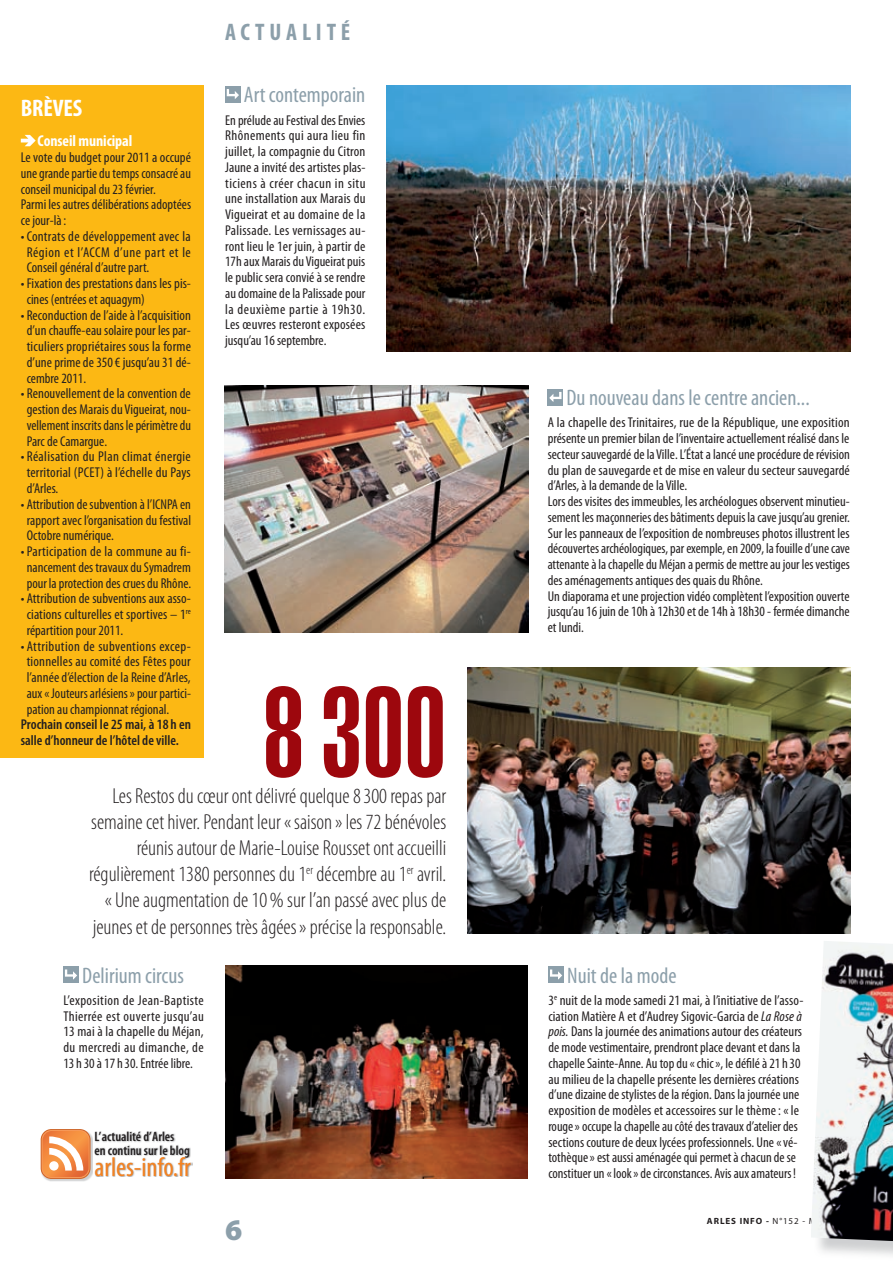
<style>
.page{position:relative;width:893px;height:1264px;background:#fff}
.page>*{position:absolute;margin:0;border:0;box-sizing:border-box;transform-origin:0 0}
.t1{font:126px "Helvetica LT Std Ultra Comp";color:#9d070d}
.t2{font:900 30px "Myriad Pro";color:#8c9faa}
.t3{font:condensed 27px "Myriad Pro";color:#f58220}
.t4{font:700 condensed 24px "Myriad Pro";letter-spacing:.2em;color:#8c9faa}
.t5{font:700 condensed 24px "Myriad Pro";letter-spacing:-.005em;color:#fff}
.t6{font:condensed 22.5px "Myriad Pro";color:#8c9faa}
.t7{font:300 condensed 21.75px/26.1px "Myriad Pro";color:#231f20;text-align:right}
.t8{font:700 condensed 15.75px "Myriad Pro";letter-spacing:-.005em;color:#fff}
.t9{font:condensed 14.25px/15.8px "Myriad Pro";color:#231f20;text-align:justify}
.t10{font:600 condensed 14.25px/15.8px "Myriad Pro";color:#231f20}
.t11{font:600 condensed 13.5px/13.5px "Myriad Pro";color:#231f20}
.t12{font:9px "Myriad Pro";letter-spacing:.1em;color:#231f20}
.s1{font-style:italic}
.s2{font-weight:700}
</style>
<div class="page">
<img style="left:41px;top:1133px;width:52px;height:47px">
<svg style="left:41px;top:1128px;width:49px;height:50px"></svg>
<svg style="left:42px;top:1129px;width:48px;height:48px"></svg>
<svg style="left:43px;top:1130px;width:46px;height:46px"></svg>
<img style="left:95px;top:1131px;width:97px;height:45px">
<div style="left:0;top:85px;width:204px;height:672px;background:#fcb814"></div>
<svg style="left:21px;top:135px;width:15px;height:11px"></svg>
<div style="left:547px;top:389px;width:16px;height:16px;background:#8c9faa"></div>
<svg style="left:549px;top:392px;width:12px;height:10px"></svg>
<div style="left:225px;top:86px;width:15px;height:16px;background:#8c9faa"></div>
<svg style="left:227px;top:89px;width:12px;height:10px"></svg>
<img style="left:225px;top:965px;width:302px;height:213px">
<div style="left:63px;top:966px;width:16px;height:16px;background:#8c9faa"></div>
<svg style="left:65px;top:969px;width:12px;height:10px"></svg>
<img style="left:467px;top:667px;width:383px;height:266px">
<div style="left:548px;top:966px;width:15px;height:16px;background:#8c9faa"></div>
<svg style="left:550px;top:969px;width:12px;height:10px"></svg>
<img style="left:387px;top:85px;width:463px;height:267px">
<img style="left:225px;top:386px;width:303px;height:246px">
<img style="left:818px;top:1240px;width:74px;height:15px">
<img style="left:811px;top:941px;width:81px;height:299px">
<h3 class="t4" style="left:225px;top:17px;width:127px">ACTUALiTé</h3>
<h3 class="t6" style="left:244px;top:81px;width:123px">Art contemporain</h3>
<p class="t9" style="left:225px;top:112px;width:142px">En prélude au Festival des Envies Rhônements qui aura lieu fin juillet, la compagnie du Citron Jaune a invité des artistes plas&shy;ticiens à créer chacun in situ une installation aux Marais du Vigueirat et au domaine de la Palissade. Les vernissages au&shy;ront lieu le 1er juin, à partir de 17h aux Marais du Vigueirat puis le public sera convié à se rendre au domaine de la Palissade pour la deuxième partie à 19h30.<br>Les œuvres resteront exposées jusqu’au 16 septembre.</p>
<h3 class="t5" style="left:21px;top:93px;width:63px">BRÈVES</h3>
<p class="t8" style="left:38px;top:131px;width:96px">Conseilmunicipal</p>
<p class="t9" style="left:21px;top:149px;width:172px;text-align:left">Le vote du budget pour 2011 a occupé une grande partie du temps consacré au conseil municipal du 23 février.<br>Parmi les autres délibérations adoptées ce jour-là :</p>
<p class="t9" style="left:27px;top:228px;width:166px;text-indent:-6px">• Contrats de développement avec la Région et l’ACCM d’une part et le Conseil général d’autre part.</p>
<p class="t9" style="left:27px;top:275px;width:166px;text-indent:-6px">• Fixation des prestations dans les pis&shy;cines (entrées et aquagym)</p>
<p class="t9" style="left:27px;top:307px;width:166px;text-indent:-6px">• Reconduction de l’aide à l’acquisition d’un chauffe-eau solaire pour les par&shy;ticuliers propriétaires sous la forme d’une prime de 350€ jusqu’au 31 dé&shy;cembre 2011.</p>
<p class="t9" style="left:27px;top:385px;width:166px;text-indent:-6px">• Renouvellement de la convention de gestion des Marais du Vigueirat, nou&shy;vellement inscrits dans le périmètre du Parc de Camargue.</p>
<p class="t9" style="left:27px;top:448px;width:166px;text-indent:-6px">• Réalisation du Plan climat énergie territorial (PCET) à l’échelle du Pays d’Arles.</p>
<p class="t9" style="left:27px;top:496px;width:166px;text-indent:-6px">• Attribution de subvention à l’ICNPA en rapport avec l’organisation du festival Octobre numérique.</p>
<p class="t9" style="left:21px;top:543px;width:172px;text-align:center">• Participation de la commune au fi&shy;nancement des travaux du Symadrem pour la protection des crues du Rhône.</p>
<p class="t9" style="left:27px;top:590px;width:166px;text-indent:-6px">• Attribution de subventions aux asso&shy;ciations culturelles et sportives – 1<sup>re </sup>répartition pour 2011.</p>
<p class="t9" style="left:27px;top:637px;width:166px;text-indent:-6px">• Attribution de subventions excep&shy;tionnelles au comité des Fêtes pour l’année d’élection de la Reine d’Arles, aux «Jouteurs arlésiens» pour partici&shy;pation au championnat régional.</p>
<p class="t10" style="left:21px;top:717px;width:172px">Prochain conseil le 25 mai, à 18 h en salle d’honneur de l’hôtel de ville.</p>
<h1 class="t1" style="left:262px;top:660px;width:185px">8 300</h1>
<p class="t7" style="left:89px;top:783px;width:358px">Les Restos du cœur ont délivré quelque 8 300 repas par semaine cet hiver. Pendant leur « saison » les 72 bénévoles réunis autour de Marie-Louise Rousset ont accueilli régulièrement 1380 personnes du 1<sup>er</sup> décembre au 1<sup>er</sup> avril. « Une augmentation de 10 % sur l’an passé avec plus de jeunes et de personnes très âgées » précise la responsable.</p>
<h3 class="t6" style="left:82px;top:961px;width:103px">Delirium circus</h3>
<p class="t9" style="left:63px;top:991px;width:142px">L’exposition de Jean-Baptiste Thierrée est ouverte jusqu’au 13 mai à la chapelle du Méjan, du mercredi au dimanche, de 13 h 30 à 17 h 30. Entrée libre.</p>
<p class="t11" style="left:95px;top:1129px;width:97px">L’ actualité d’ Arles<br>en continu sur le blog</p>
<h3 class="t3" style="left:95px;top:1150px;width:98px">arles-info.fr</h3>
<h3 class="t6" style="left:566px;top:384px;width:245px">Du nouveau dans le centre ancien...</h3>
<p class="t9" style="left:547px;top:414px;width:304px;text-align:left">A la chapelle des Trinitaires, rue de la République, une exposition présente un premier bilan de l’inventaire actuellement réalisé dans le secteur sauvegardé de la Ville. L’État a lancé une procédure de révision du plan de sauvegarde et de mise en valeur du secteur sauvegardé d’Arles, à la demande de la Ville.<br>Lors des visites des immeubles, les archéologues observent minutieu&shy;sement les maçonneries des bâtiments depuis la cave jusqu’au grenier.<br>Sur les panneaux de l’exposition de nombreuses photos illustrent les découvertes archéologiques, par exemple, en 2009, la fouille d’une cave attenante à la chapelle du Méjan a permis de mettre au jour les vestiges des aménagements antiques des quais du Rhône.<br>Un diaporama et une projection vidéo complètent l’exposition ouverte jusqu’au 16 juin de 10h à 12h30 et de 14h à 18h30 - fermée dimanche et lundi.</p>
<h3 class="t6" style="left:567px;top:961px;width:111px">Nuit de la mode</h3>
<p class="t9" style="left:548px;top:991px;width:257px;text-align:left">3<sup>e</sup> nuit de la mode samedi 21 mai, à l’initiative de l’asso&shy;ciation Matière A et d’Audrey Sigovic-Garcia de <span class="s1">La Rose à pois.</span> Dans la journée des animations autour des créateurs de mode vestimentaire, prendront place devant et dans la chapelle Sainte-Anne. Au top du «chic», le défilé à 21 h 30 au milieu de la chapelle présente les dernières créations d’une dizaine de stylistes de la région. Dans la journée une exposition de modèles et accessoires sur le thème: « le rouge» occupe la chapelle au côté des travaux d’atelier des sections couture de deux lycées professionnels. Une «vé&shy;tothèque» est aussi aménagée qui permet à chacun de se constituer un «look» de circonstances. Avis aux amateurs !</p>
<h2 class="t2" style="left:225px;top:1212px;width:19px">6</h2>
<p class="t12" style="left:707px;top:1215px;width:145px"><span class="s2">ARLES INFO -</span> N°152 - MAI 2011</p>
</div>
